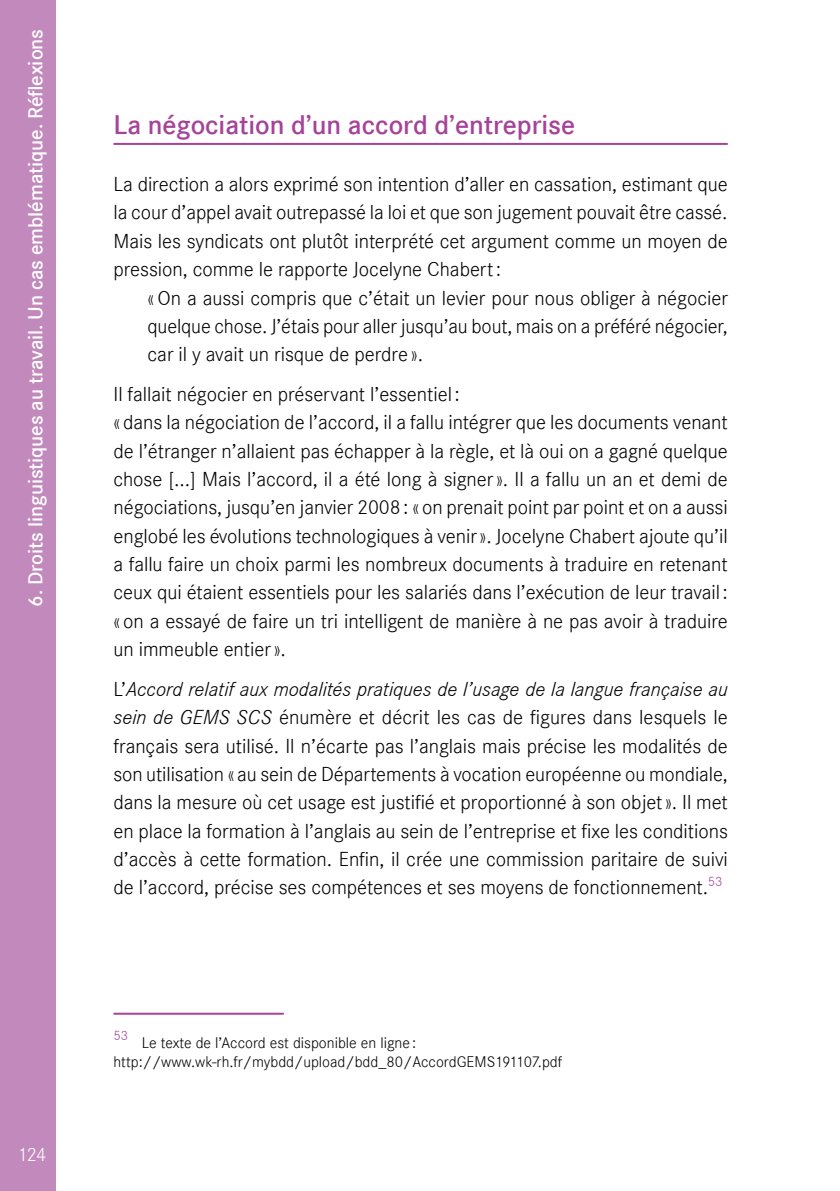
<style>
.page{position:relative;width:840px;height:1191px;background:#fff}
.page>*{position:absolute;margin:0;border:0;box-sizing:border-box;transform-origin:0 0}
.t1{font:600 28px "Corporate S";color:#a54399}
.t2{font:21px/28.4px "Corporate S Ligh";color:#000;text-align:justify}
.t3{font:italic 21px "Corpo S Lig";color:#000}
.t4{font:600 21px "Corporate S";letter-spacing:-.005em;color:#fff}
.t5{font:20px "Corporate S Ligh";color:#fff}
.t6{font:16px/19.2px "Corporate S Ligh";color:#000}
.t7{font:14px "Corporate S Ligh";color:#a54399}
.s1{font-family:"Corporate S Ligh";font-style:normal}
.s2{font-family:"Corpo S Lig";font-style:italic}
</style>
<div class="page">
<hr style="left:113px;top:143px;width:614px;height:2px;background:#a54399">
<hr style="left:113px;top:1012px;width:170px;height:2px;background:#a54399">
<div style="left:0;top:0;width:56px;height:1191px;background:#c189bc"></div>
<p class="t4" style="left:23px;top:607px;width:579px;rotate:-90deg">6. Droits linguistiques au travail. Un cas emblématique. Réflexions</p>
<p class="t5" style="left:18px;top:1143px;width:30px">124</p>
<h1 class="t1" style="left:113px;top:109px;width:463px">La négociation d’un accord d’entreprise</h1>
<p class="t2" style="left:113px;top:170px;width:615px">La direction a alors exprimé son intention d’aller en cassation, estimant que la cour d’appel avait outrepassé la loi et que son jugement pouvait être cassé.<br>Mais les syndicats ont plutôt interprété cet argument comme un moyen de pression, comme le rapporte Jocelyne Chabert:</p>
<p class="t2" style="left:147px;top:283px;width:581px">«On a aussi compris que c’était un levier pour nous obliger à négocier quelque chose. J’étais pour aller jusqu’au bout, mais on a préféré négocier, car il y avait un risque de perdre».</p>
<p class="t2" style="left:113px;top:380px;width:615px;text-align:left">Il fallait négocier en préservant l’essentiel:<br>«dans la négociation de l’accord, il a fallu intégrer que les documents venant de l’étranger n’allaient pas échapper à la règle, et là oui on a gagné quelque chose [...] Mais l’accord, il a été long à signer». Il a fallu un an et demi de négociations, jusqu’en janvier 2008: «on prenait point par point et on a aussi englobé les évolutions technologiques à venir». Jocelyne Chabert ajoute qu’il a fallu faire un choix parmi les nombreux documents à traduire en retenant ceux qui étaient essentiels pour les salariés dans l’exécution de leur travail: «on a essayé de faire un tri intelligent de manière à ne pas avoir à traduire un immeuble entier».</p>
<p class="t3" style="left:113px;top:677px;width:615px"><span class="s1">L’</span>Accord relatif aux modalités pratiques de l’usage de la langue française au</p>
<p class="t2" style="left:113px;top:703px;width:615px"><span class="s2">sein de GEMS SCS</span> énumère et décrit les cas de figures dans lesquels le français sera utilisé. Il n’écarte pas l’anglais mais précise les modalités de son utilisation «au sein de Départements à vocation européenne ou mondiale, dans la mesure où cet usage est justifié et proportionné à son objet». Il met en place la formation à l’anglais au sein de l’entreprise et fixe les conditions d’accès à cette formation. Enfin, il crée une commission paritaire de suivi de l’accord, précise ses compétences et ses moyens de fonctionnement.<sup>53</sup></p>
<p class="t7" style="left:113px;top:1027px;width:16px">53</p>
<p class="t6" style="left:113px;top:1033px;width:450px;text-indent:28px">Le texte de l’Accord est disponible en ligne : http://www.wk-rh.fr/mybdd/upload/bdd_80/AccordGEMS191107.pdf</p>
</div>
